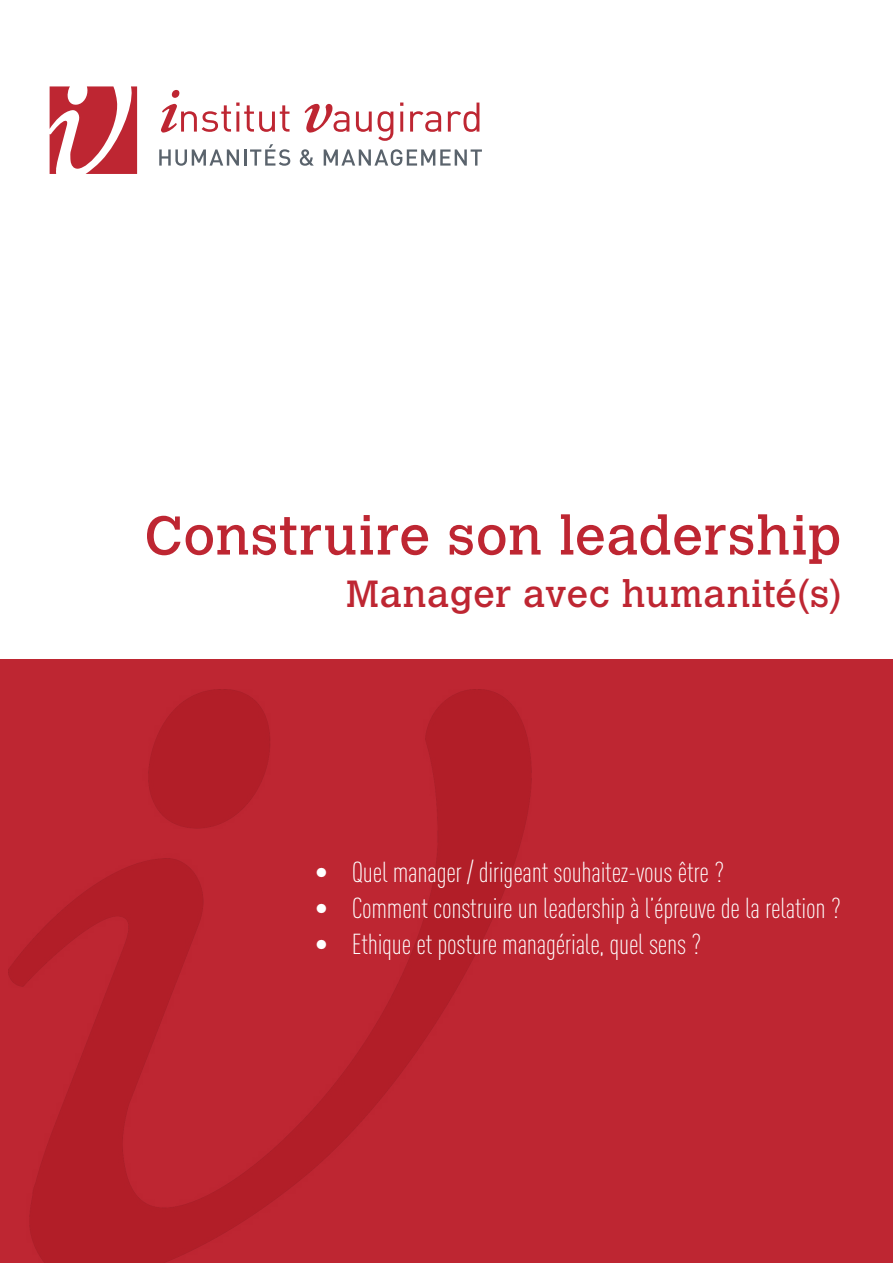
<style>
.page{position:relative;width:893px;height:1263px;background:#fff}
.page>*{position:absolute;margin:0;border:0;box-sizing:border-box;transform-origin:0 0}
.t1{font:54px "Calvert MT Std";letter-spacing:.015em;color:#be2632}
.t2{font:37.5px "Calvert MT Std";letter-spacing:.02em;color:#be2632}
.t3{font:300 condensed 28.5px "DINOT";letter-spacing:-.01em;color:#fff}
</style>
<div class="page">
<div style="left:0;top:660px;width:893px;height:603px;background:#be2632"></div>
<svg style="left:50px;top:86px;width:87px;height:88px"></svg>
<svg style="left:161px;top:90px;width:129px;height:43px"></svg>
<svg style="left:305px;top:104px;width:44px;height:29px"></svg>
<svg style="left:356px;top:112px;width:16px;height:20px"></svg>
<svg style="left:378px;top:111px;width:15px;height:30px"></svg>
<hr style="left:400px;top:112px;width:3px;height:20px;background:#be2632">
<svg style="left:410px;top:111px;width:31px;height:21px"></svg>
<svg style="left:448px;top:103px;width:31px;height:29px"></svg>
<svg style="left:159px;top:144px;width:131px;height:22px"></svg>
<svg style="left:300px;top:149px;width:14px;height:17px"></svg>
<svg style="left:324px;top:149px;width:158px;height:17px"></svg>
<p class="t1" style="left:145px;top:504px;width:698px">Construire son leadership</p>
<p class="t2" style="left:346px;top:572px;width:497px">Manager avec humanité(s)</p>
<p class="t3" style="left:315px;top:856px;width:411px">• Quel manager / dirigeant souhaitez-vous être ?</p>
<p class="t3" style="left:315px;top:892px;width:528px">• Comment construire un leadership à l’épreuve de la relation ?</p>
<p class="t3" style="left:315px;top:928px;width:388px">• Ethique et posture managériale, quel sens ?</p>
</div>
